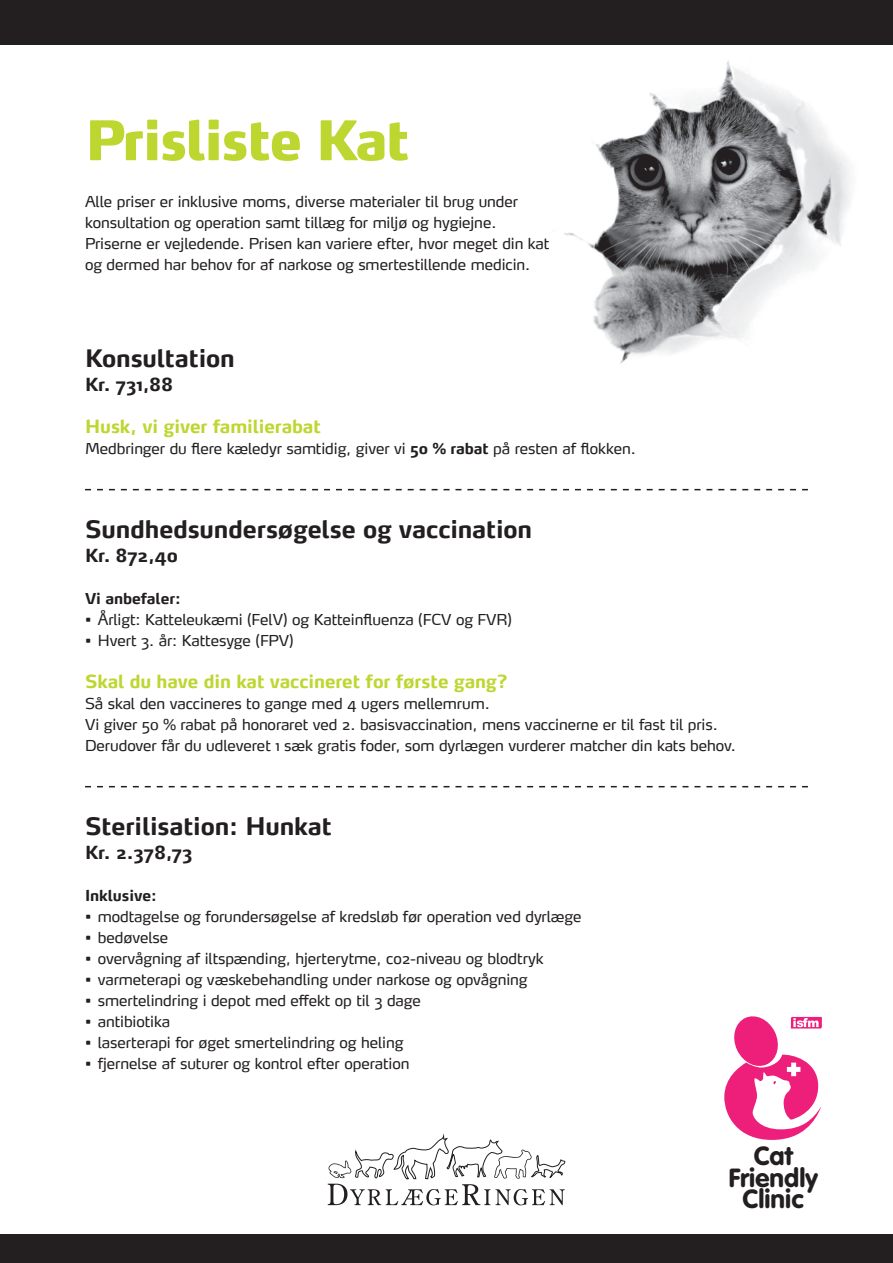
<style>
.page{position:relative;width:893px;height:1263px;background:#fff}
.page>*{position:absolute;margin:0;border:0;box-sizing:border-box;transform-origin:0 0}
.t1{font:900 54px "Max";letter-spacing:-.03em;color:#bed630}
.t2{font:700 25.65px/21.5px "Volkswagen";color:#231f20;text-align:center}
.t3{font:700 24px "Max";letter-spacing:-.005em;color:#231f20}
.t4{font:700 18px "Max";letter-spacing:-.005em;color:#bed630}
.t5{font:700 18px "Max";letter-spacing:-.005em;color:#231f20}
.t6{font:15px/21px "Max";letter-spacing:-.005em;color:#231f20}
.t7{font:700 15px "Max";letter-spacing:-.005em;color:#231f20}
.s1{font-weight:700}
</style>
<div class="page">
<img style="left:564px;top:60px;width:287px;height:304px">
<svg style="left:85px;top:489px;width:723px;height:1px"></svg>
<svg style="left:85px;top:786px;width:723px;height:1px"></svg>
<svg style="left:328px;top:1133px;width:237px;height:72px"></svg>
<svg style="left:724px;top:1016px;width:98px;height:124px"></svg>
<div style="left:0;top:0;width:893px;height:45px;background:#231f20"></div>
<div style="left:0;top:1234px;width:893px;height:29px;background:#231f20"></div>
<h1 class="t1" style="left:85px;top:114px;width:326px">Prisliste Kat</h1>
<p class="t6" style="left:85px;top:192px;width:466px">Alle priser er inklusive moms, diverse materialer til brug under konsultation og operation samt tillæg for miljø og hygiejne.<br>Priserne er vejledende. Prisen kan variere efter, hvor meget din kat og dermed har behov for af narkose og smertestillende medicin.</p>
<h3 class="t3" style="left:85px;top:347px;width:151px">Konsultation</h3>
<p class="t5" style="left:85px;top:376px;width:89px">Kr. 731,88</p>
<p class="t4" style="left:85px;top:418px;width:237px">Husk, vi giver familierabat</p>
<p class="t6" style="left:85px;top:439px;width:552px">Medbringer du flere kæledyr samtidig, giver vi <span class="s1">50 % rabat</span> på resten af flokken.</p>
<h3 class="t3" style="left:85px;top:518px;width:449px">Sundhedsundersøgelse og vaccination</h3>
<p class="t5" style="left:85px;top:547px;width:94px">Kr. 872,40</p>
<p class="t7" style="left:85px;top:592px;width:97px">Vi anbefaler:</p>
<p class="t6" style="left:85px;top:610px;width:429px">• Årligt: Katteleukæmi (FelV) og Katteinfluenza (FCV og FVR)</p>
<p class="t6" style="left:85px;top:631px;width:210px">• Hvert 3. år: Kattesyge (FPV)</p>
<p class="t4" style="left:85px;top:673px;width:424px">Skal du have din kat vaccineret for første gang?</p>
<p class="t6" style="left:85px;top:694px;width:652px">Så skal den vaccineres to gange med 4 ugers mellemrum.<br>Vi giver 50 % rabat på honoraret ved 2. basisvaccination, mens vaccinerne er til fast til pris.<br>Derudover får du udleveret 1 sæk gratis foder, som dyrlægen vurderer matcher din kats behov.</p>
<h3 class="t3" style="left:85px;top:815px;width:248px">Sterilisation: Hunkat</h3>
<p class="t5" style="left:85px;top:844px;width:109px">Kr. 2.378,73</p>
<p class="t7" style="left:85px;top:889px;width:73px">Inklusive:</p>
<p class="t6" style="left:85px;top:907px;width:498px">• modtagelse og forundersøgelse af kredsløb før operation ved dyrlæge</p>
<p class="t6" style="left:85px;top:928px;width:85px">• bedøvelse</p>
<p class="t6" style="left:85px;top:949px;width:460px">• overvågning af iltspænding, hjerterytme, co2-niveau og blodtryk</p>
<p class="t6" style="left:85px;top:970px;width:444px">• varmeterapi og væskebehandling under narkose og opvågning</p>
<p class="t6" style="left:85px;top:991px;width:337px">• smertelindring i depot med effekt op til 3 dage</p>
<p class="t6" style="left:85px;top:1012px;width:87px">• antibiotika</p>
<p class="t6" style="left:85px;top:1033px;width:320px">• laserterapi for øget smertelindring og heling</p>
<p class="t6" style="left:85px;top:1054px;width:326px">• fjernelse af suturer og kontrol efter operation</p>
<h2 class="t2" style="left:729px;top:1145px;width:91px">Cat<br>Friendly<br>Clinic</h2>
</div>
